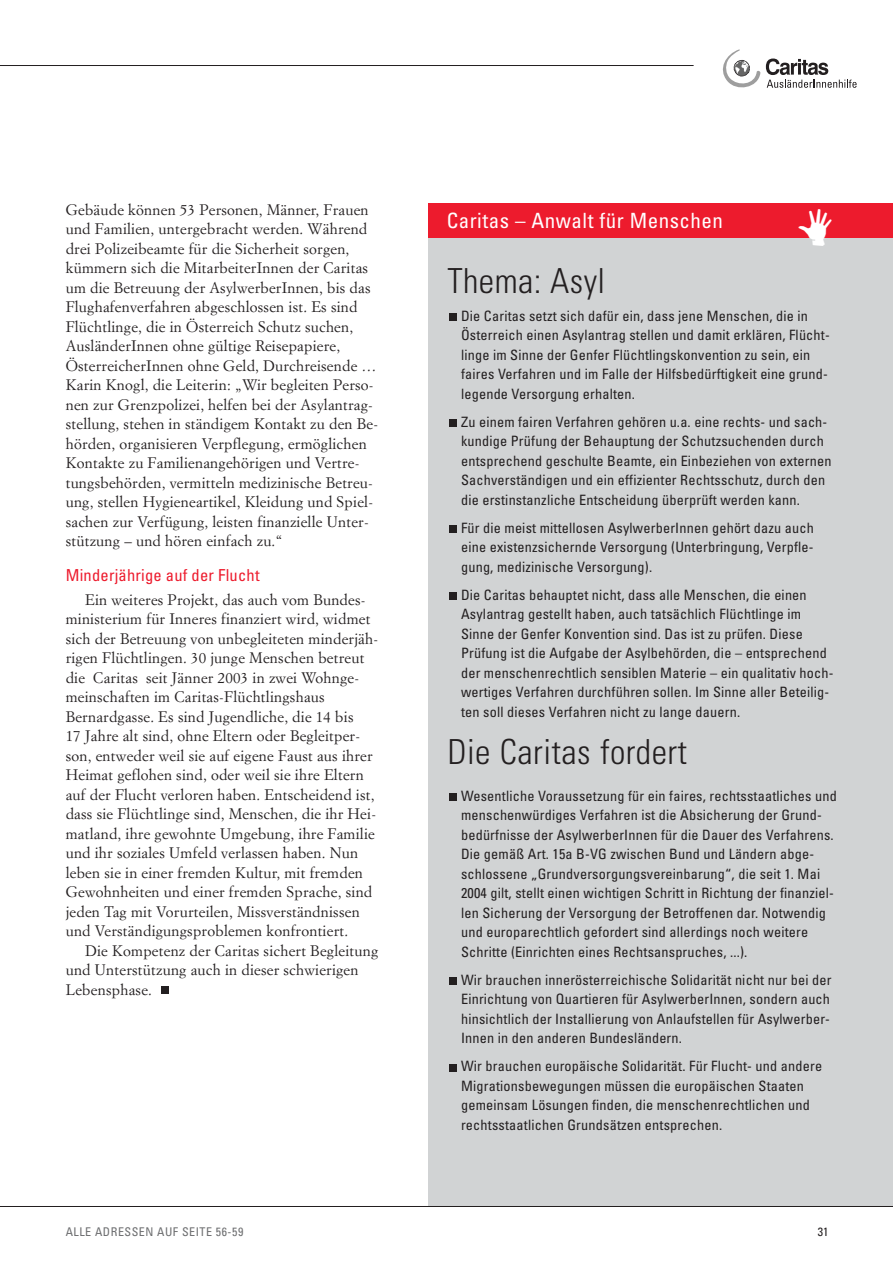
<style>
.page{position:relative;width:893px;height:1262px;background:#fff}
.page>*{position:absolute;margin:0;border:0;box-sizing:border-box;transform-origin:0 0}
.t1{font:300 condensed 34.5px "Univers";letter-spacing:.015em;color:#231f20}
.t2{font:condensed 21px "Univers";letter-spacing:.02em;color:#fff}
.t3{font:condensed 16.5px "Univers";letter-spacing:.015em;color:#ed1b2d}
.t4{font:15px/19.5px "Simoncini Garamond";letter-spacing:.015em;color:#231f20}
.t5{font:condensed 14.25px/19.5px "Univers";letter-spacing:.015em;color:#231f20}
.t6{font:condensed 12px "Univers";letter-spacing:.045em;color:#6d6e70}
.t7{font:condensed 12px "Univers";color:#231f20}
</style>
<div class="page">
<div style="left:428px;top:216px;width:464px;height:990px;background:#d1d3d4"></div>
<svg style="left:722px;top:49px;width:134px;height:39px"></svg>
<hr style="left:0;top:65px;width:693px;height:1px;background:#231f20">
<hr style="left:0;top:1206px;width:892px;height:1px;background:#231f20">
<div style="left:428px;top:203px;width:464px;height:35px;background:#ed1b2d"></div>
<div style="left:449px;top:1064px;width:7px;height:7px;background:#231f20"></div>
<div style="left:449px;top:977px;width:7px;height:7px;background:#231f20"></div>
<div style="left:449px;top:793px;width:7px;height:7px;background:#231f20"></div>
<div style="left:449px;top:592px;width:7px;height:7px;background:#231f20"></div>
<div style="left:449px;top:525px;width:7px;height:7px;background:#231f20"></div>
<div style="left:449px;top:419px;width:7px;height:7px;background:#231f20"></div>
<div style="left:449px;top:313px;width:7px;height:7px;background:#231f20"></div>
<div style="left:162px;top:986px;width:7px;height:7px;background:#231f20"></div>
<p class="t4" style="left:66px;top:201px;width:314px">Gebäude können 53 Personen, Männer, Frauen und Familien, untergebracht werden. Während drei Polizeibeamte für die Sicherheit sorgen, kümmern sich die MitarbeiterInnen der Caritas um die Betreuung der AsylwerberInnen, bis das Flughafenverfahren abgeschlossen ist. Es sind Flüchtlinge, die in Österreich Schutz suchen, AusländerInnen ohne gültige Reisepapiere, ÖsterreicherInnen ohne Geld, Durchreisende … Karin Knogl, die Leiterin: „Wir begleiten Perso&shy;nen zur Grenzpolizei, helfen bei der Asylantrag&shy;stellung, stehen in ständigem Kontakt zu den Be&shy;hörden, organisieren Verpflegung, ermöglichen Kontakte zu Familienangehörigen und Vertre&shy;tungsbehörden, vermitteln medizinische Betreu&shy;ung, stellen Hygieneartikel, Kleidung und Spiel&shy;sachen zur Verfügung, leisten finanzielle Unter&shy;stützung – und hören einfach zu.“</p>
<p class="t3" style="left:66px;top:569px;width:195px">Minderjährige auf der Flucht</p>
<p class="t4" style="left:66px;top:591px;width:314px;text-indent:20px">Ein weiteres Projekt, das auch vom Bundes&shy;ministerium für Inneres finanziert wird, widmet sich der Betreuung von unbegleiteten minderjäh&shy;rigen Flüchtlingen. 30 junge Menschen betreut die Caritas seit Jänner 2003 in zwei Wohnge&shy;meinschaften im Caritas-Flüchtlingshaus Bernardgasse. Es sind Jugendliche, die 14 bis<br>17 Jahre alt sind, ohne Eltern oder Begleitper&shy;son, entweder weil sie auf eigene Faust aus ihrer Heimat geflohen sind, oder weil sie ihre Eltern auf der Flucht verloren haben. Entscheidend ist, dass sie Flüchtlinge sind, Menschen, die ihr Hei&shy;matland, ihre gewohnte Umgebung, ihre Familie und ihr soziales Umfeld verlassen haben. Nun leben sie in einer fremden Kultur, mit fremden Gewohnheiten und einer fremden Sprache, sind jeden Tag mit Vorurteilen, Missverständnissen und Verständigungsproblemen konfrontiert.</p>
<p class="t4" style="left:66px;top:942px;width:314px;text-indent:20px">Die Kompetenz der Caritas sichert Begleitung und Unterstützung auch in dieser schwierigen<br>Lebensphase.</p>
<h2 class="t2" style="left:446px;top:212px;width:278px">Caritas – Anwalt für Menschen</h2>
<h1 class="t1" style="left:447px;top:268px;width:159px">Thema: Asyl</h1>
<p class="t5" style="left:461px;top:307px;width:370px">Die Caritas setzt sich dafür ein, dass jene Menschen, die in Österreich einen Asylantrag stellen und damit erklären, Flücht&shy;linge im Sinne der Genfer Flüchtlingskonvention zu sein, ein faires Verfahren und im Falle der Hilfsbedürftigkeit eine grund&shy;legende Versorgung erhalten.</p>
<p class="t5" style="left:461px;top:413px;width:372px">Zu einem fairen Verfahren gehören u.a. eine rechts- und sach&shy;kundige Prüfung der Behauptung der Schutzsuchenden durch entsprechend geschulte Beamte, ein Einbeziehen von externen Sachverständigen und ein effizienter Rechtsschutz, durch den die erstinstanzliche Entscheidung überprüft werden kann.</p>
<p class="t5" style="left:461px;top:519px;width:354px;text-align:justify">Für die meist mittellosen AsylwerberInnen gehört dazu auch eine existenzsichernde Versorgung (Unterbringung, Verpfle&shy;gung, medizinische Versorgung).</p>
<p class="t5" style="left:461px;top:586px;width:374px">Die Caritas behauptet nicht, dass alle Menschen, die einen Asylantrag gestellt haben, auch tatsächlich Flüchtlinge im Sinne der Genfer Konvention sind. Das ist zu prüfen. Diese Prüfung ist die Aufgabe der Asylbehörden, die – entsprechend der menschenrechtlich sensiblen Materie – ein qualitativ hoch&shy;wertiges Verfahren durchführen sollen. Im Sinne aller Beteilig&shy;ten soll dieses Verfahren nicht zu lange dauern.</p>
<h1 class="t1" style="left:447px;top:739px;width:241px">Die Caritas fordert</h1>
<p class="t5" style="left:461px;top:787px;width:377px">Wesentliche Voraussetzung für ein faires, rechtsstaatliches und menschenwürdiges Verfahren ist die Absicherung der Grund&shy;bedürfnisse der AsylwerberInnen für die Dauer des Verfahrens.<br>Die gemäß Art. 15a B-VG zwischen Bund und Ländern abge&shy;schlossene „Grundversorgungsvereinbarung“, die seit 1. Mai 2004 gilt, stellt einen wichtigen Schritt in Richtung der finanziel&shy;len Sicherung der Versorgung der Betroffenen dar. Notwendig und europarechtlich gefordert sind allerdings noch weitere Schritte (Einrichten eines Rechtsanspruches, ...).</p>
<p class="t5" style="left:461px;top:971px;width:372px;text-align:justify">Wir brauchen innerösterreichische Solidarität nicht nur bei der Einrichtung von Quartieren für AsylwerberInnen, sondern auch hinsichtlich der Installierung von Anlaufstellen für Asylwerber-Innen in den anderen Bundesländern.</p>
<p class="t5" style="left:461px;top:1057px;width:362px">Wir brauchen europäische Solidarität. Für Flucht- und andere Migrationsbewegungen müssen die europäischen Staaten gemeinsam Lösungen finden, die menschenrechtlichen und rechtsstaatlichen Grundsätzen entsprechen.</p>
<p class="t6" style="left:66px;top:1227px;width:179px">ALLE ADRESSEN AUF SEITE 56-59</p>
<p class="t7" style="left:817px;top:1227px;width:12px">31</p>
</div>
